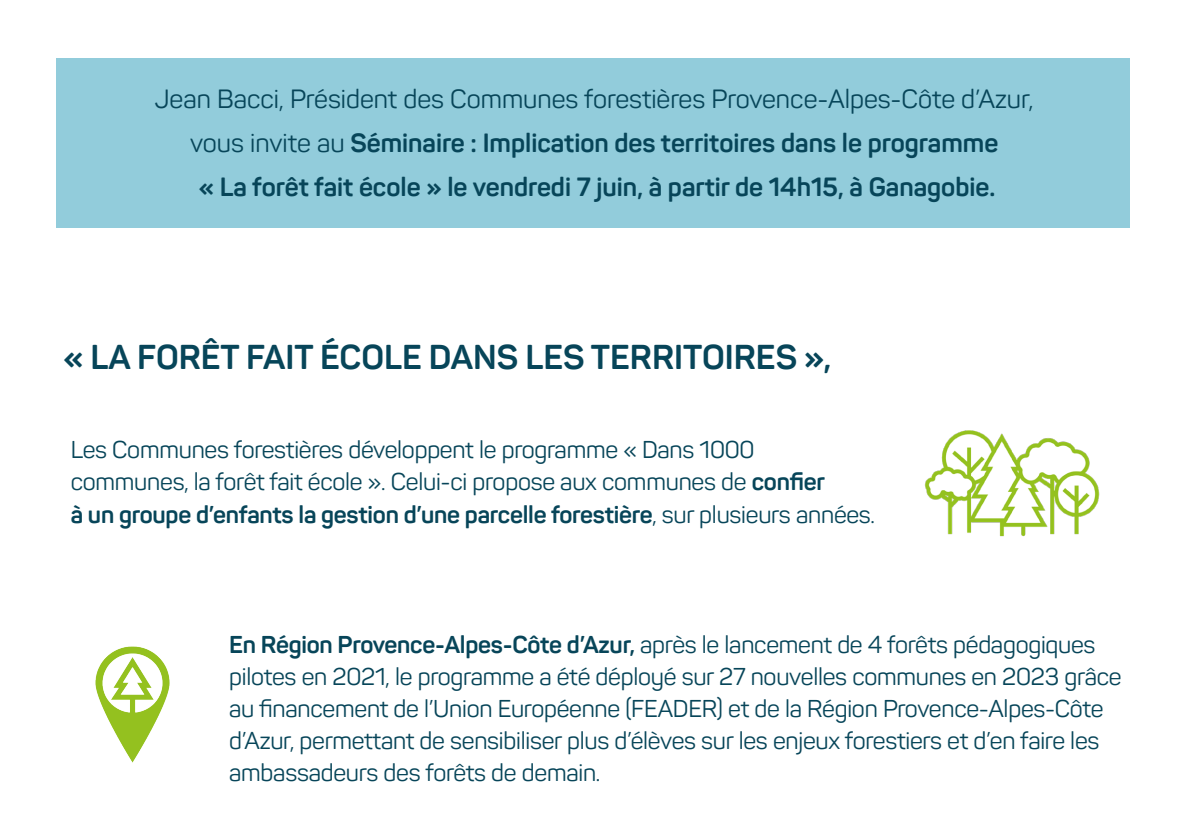
<style>
.page{position:relative;width:1191px;height:840px;background:#fff}
.page>*{position:absolute;margin:0;border:0;box-sizing:border-box;transform-origin:0 0}
.t1{font:700 34px "Panton";color:#074559}
.t2{font:700 26px "Panton";color:#074559}
.t3{font:26px "Panton";color:#074559}
.t4{font:24px/32px "Panton";letter-spacing:-.01em;color:#074559}
.t5{font:700 24px "Panton";letter-spacing:-.01em;color:#074559}
.s1{font-weight:400}
.s2{font-weight:700}
</style>
<div class="page">
<img style="left:924px;top:430px;width:176px;height:107px">
<img style="left:95px;top:646px;width:75px;height:117px">
<div style="left:56px;top:58px;width:1073px;height:170px;background:#92ccdb"></div>
<p class="t3" style="left:155px;top:83px;width:880px">Jean Bacci, Président des Communes forestières Provence-Alpes-Côte d’Azur,</p>
<p class="t2" style="left:190px;top:127px;width:809px"><span class="s1">vous invite au</span> Séminaire : Implication des territoires dans le programme</p>
<p class="t2" style="left:199px;top:171px;width:798px">« La forêt fait école » le vendredi 7 juin, à partir de 14h15, à Ganagobie.</p>
<p class="t1" style="left:64px;top:336px;width:769px">« LA FORÊT FAIT ÉCOLE DANS LES TERRITOIRES »,</p>
<p class="t4" style="left:71px;top:433px;width:755px">Les Communes forestières développent le programme « Dans 1000 communes, la forêt fait école ». Celui-ci propose aux communes de <span class="s2">confier</span></p>
<p class="t5" style="left:71px;top:498px;width:806px">à un groupe d’enfants la gestion d’une parcelle forestière<span class="s1">, sur plusieurs années.</span></p>
<p class="t4" style="left:229px;top:628px;width:894px"><span class="s2">En Région Provence-Alpes-Côte d’Azur,</span> après le lancement de 4 forêts pédagogiques pilotes en 2021, le programme a été déployé sur 27 nouvelles communes en 2023 grâce au financement de l’Union Européenne (FEADER) et de la Région Provence-Alpes-Côte d’Azur, permettant de sensibiliser plus d’élèves sur les enjeux forestiers et d’en faire les ambassadeurs des forêts de demain.</p>
</div>
